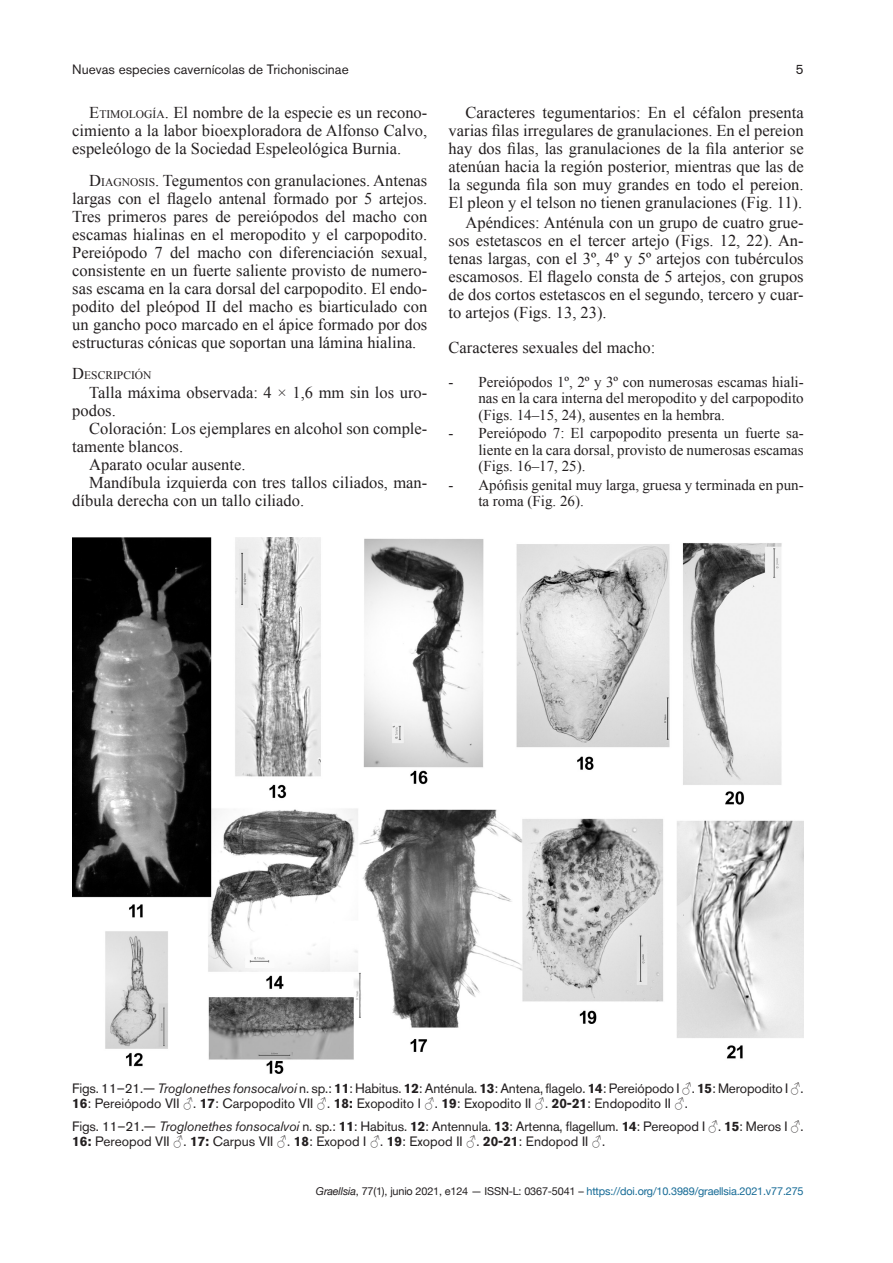
<style>
.page{position:relative;width:893px;height:1263px;background:#fff}
.page>*{position:absolute;margin:0;border:0;box-sizing:border-box;transform-origin:0 0}
.t1{font:16.5px/18px "Times New Roman";color:#231f20;text-align:justify}
.t2{font:15px/16.5px "Times New Roman";color:#231f20;text-align:justify}
.t3{font:13.5px/15px "Akzidenz Grotesk BQ";color:#231f20}
.t4{font:11.55px "Times New Roman";color:#231f20}
.t5{font:10.8px "Helvetica Neue";letter-spacing:-.015em;color:#176b96}
.s1{font-style:inherit}
.s2{font-size:11.55px}
.s3{font-size:16.5px}
.s4{font-style:italic}
.s5{font-weight:700}
.s6{font-family:"Times New Roman"}
.s7{font-style:italic;color:#231f20}
.s8{color:#231f20}
</style>
<div class="page">
<img style="left:72px;top:537px;width:732px;height:537px">
<p class="t3" style="left:72px;top:62px;width:278px">Nuevas especies cavernícolas de Trichoniscinae</p>
<p class="t3" style="left:796px;top:62px;width:9px">5</p>
<p class="t1" style="left:72px;top:103px;width:357px;text-indent:17px"><span class="s1">E</span><span class="s2">TIMOLOGÍA</span><span class="s1">.</span> El nombre de la especie es un recono&shy;cimiento a la labor bioexploradora de Alfonso Calvo, espeleólogo de la Sociedad Espeleológica Burnia.</p>
<p class="t1" style="left:72px;top:171px;width:357px;text-indent:17px"><span class="s1">D</span><span class="s2">IAGNOSIS</span><span class="s1">.</span> Tegumentos con granulaciones. Antenas largas con el flagelo antenal formado por 5 artejos.<br>Tres primeros pares de pereiópodos del macho con escamas hialinas en el meropodito y el carpopodito.<br>Pereiópodo 7 del macho con diferenciación sexual, consistente en un fuerte saliente provisto de numero&shy;sas escama en la cara dorsal del carpopodito. El endo&shy;podito del pleópod II del macho es biarticulado con un gancho poco marcado en el ápice formado por dos estructuras cónicas que soportan una lámina hialina.</p>
<p class="t4" style="left:72px;top:368px;width:81px"><span class="s3">D</span>ESCRIPCIÓN</p>
<p class="t1" style="left:72px;top:383px;width:357px;text-indent:17px">Talla máxima observada: 4 × 1,6 mm sin los uro&shy;podos.</p>
<p class="t1" style="left:89px;top:419px;width:340px">Coloración: Los ejemplares en alcohol son comple-</p>
<p class="t1" style="left:72px;top:437px;width:112px">tamente blancos.</p>
<p class="t1" style="left:89px;top:455px;width:158px">Aparato ocular ausente.</p>
<p class="t1" style="left:89px;top:473px;width:340px">Mandíbula izquierda con tres tallos ciliados, man-</p>
<p class="t1" style="left:72px;top:491px;width:233px">díbula derecha con un tallo ciliado.</p>
<p class="t1" style="left:449px;top:103px;width:357px;text-indent:17px">Caracteres tegumentarios: En el céfalon presenta varias filas irregulares de granulaciones. En el pereion hay dos filas, las granulaciones de la fila anterior se atenúan hacia la región posterior, mientras que las de la segunda fila son muy grandes en todo el pereion.<br>El pleon y el telson no tienen granulaciones (Fig. 11).</p>
<p class="t1" style="left:449px;top:213px;width:357px;text-indent:17px">Apéndices: Anténula con un grupo de cuatro grue&shy;sos estetascos en el tercer artejo (Figs. 12, 22). An&shy;tenas largas, con el 3º, 4º y 5º artejos con tubérculos escamosos. El flagelo consta de 5 artejos, con grupos de dos cortos estetascos en el segundo, tercero y cuar&shy;to artejos (Figs. 13, 23).</p>
<p class="t1" style="left:449px;top:338px;width:208px">Caracteres sexuales del macho:</p>
<p class="t2" style="left:478px;top:373px;width:327px;text-indent:-30px">- Pereiópodos 1º, 2º y 3º con numerosas escamas hiali&shy;nas en la cara interna del meropodito y del carpopodito (Figs. 14–15, 24), ausentes en la hembra.</p>
<p class="t2" style="left:478px;top:425px;width:327px;text-indent:-30px">- Pereiópodo 7: El carpopodito presenta un fuerte sa&shy;liente en la cara dorsal, provisto de numerosas escamas (Figs. 16–17, 25).</p>
<p class="t2" style="left:478px;top:476px;width:327px;text-indent:-30px">- Apófisis genital muy larga, gruesa y terminada en pun&shy;ta roma (Fig. 26).</p>
<p class="t3" style="left:72px;top:1080px;width:733px">Figs. 11–21.— <span class="s4">Troglonethes fonsocalvoi</span> n. sp.: <span class="s5">11</span>: Habitus. <span class="s5">12</span>: Anténula. <span class="s5">13</span>: Antena, flagelo. <span class="s5">14</span>: Pereiópodo I <span class="s6">♂</span>. <span class="s5">15</span>: Meropodito I <span class="s6">♂</span>.<br><span class="s5">16</span>: Pereiópodo VII <span class="s6">♂</span>. <span class="s5">17</span>: Carpopodito VII <span class="s6">♂</span>. <span class="s5">18:</span> Exopodito I <span class="s6">♂</span>. <span class="s5">19</span>: Exopodito II <span class="s6">♂</span>. <span class="s5">20-21</span>: Endopodito II <span class="s6">♂</span>.</p>
<p class="t3" style="left:72px;top:1119px;width:733px">Figs. 11–21.— <span class="s4">Troglonethes fonsocalvoi</span> n. sp.: <span class="s5">11</span>: Habitus. <span class="s5">12</span>: Antennula. <span class="s5">13</span>: Artenna, flagellum. <span class="s5">14</span>: Pereopod I <span class="s6">♂</span>. <span class="s5">15</span>: Meros I <span class="s6">♂</span>.<br><span class="s5">16:</span> Pereopod VII <span class="s6">♂</span>. <span class="s5">17:</span> Carpus VII <span class="s6">♂</span>. <span class="s5">18</span>: Exopod I <span class="s6">♂</span>. <span class="s5">19</span>: Exopod II <span class="s6">♂</span>. <span class="s5">20-21</span>: Endopod II <span class="s6">♂</span>.</p>
<p class="t5" style="left:316px;top:1181px;width:489px"><span class="s7">Graellsia</span><span class="s8">, 77(1), junio 2021, e124 — ISSN-L: 0367-5041 –</span> https://doi.org/10.3989/graellsia.2021.v77.275</p>
</div>
